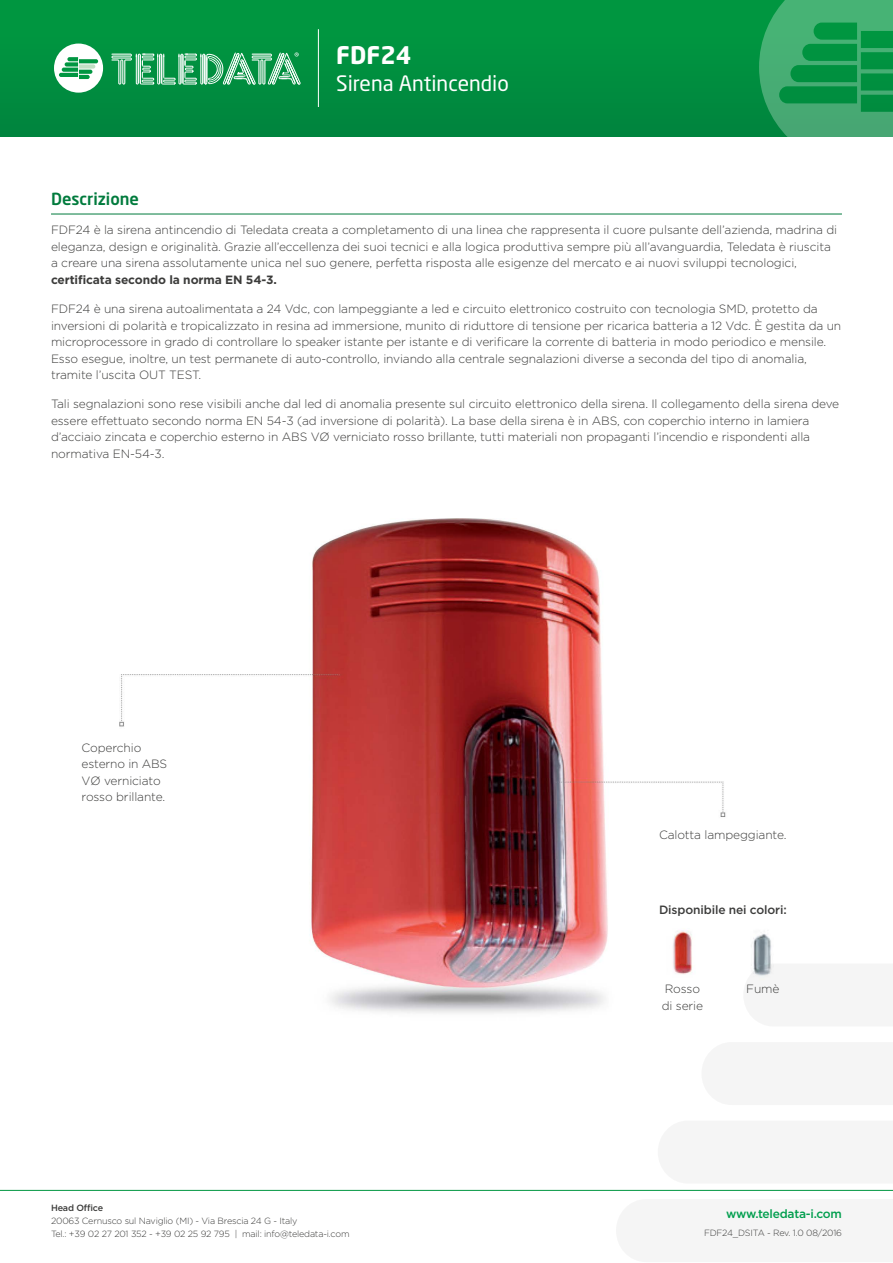
<style>
.page{position:relative;width:893px;height:1263px;background:#fff}
.page>*{position:absolute;margin:0;border:0;box-sizing:border-box;transform-origin:0 0}
.t1{font:700 24px "Neo Sans Std";color:#fff}
.t2{font:21px "Neo Sans Std";color:#fff}
.t3{font:500 16.5px "Neo Sans Std";color:#007b3d}
.t4{font:300 12px/16.5px "Gotham";letter-spacing:-.01em;color:#3c3c3b}
.t5{font:700 12px "Gotham";letter-spacing:-.01em;color:#3c3c3b}
.t6{font:500 12px "Gotham";letter-spacing:-.01em;color:#3c3c3b}
.t7{font:500 12px "Gotham";letter-spacing:-.02em;color:#009e4d}
.t8{font:300 9px/13.2px "Gotham";letter-spacing:-.02em;color:#3c3c3b}
.t9{font:500 9px "Gotham";letter-spacing:-.02em;color:#3c3c3b}
</style>
<div class="page">
<hr style="left:51px;top:214px;width:791px;height:1px;background:#007b3d">
<div style="left:0;top:0;width:893px;height:136px;background:#00903f"></div>
<svg style="left:759px;top:0;width:134px;height:137px"></svg>
<hr style="left:318px;top:29px;width:1px;height:78px;background:#fff">
<svg style="left:112px;top:52px;width:189px;height:33px"></svg>
<div style="left:54px;top:44px;width:49px;height:49px;background:#fff;border-radius:50%"></div>
<svg style="left:59px;top:57px;width:39px;height:22px"></svg>
<hr style="left:0;top:1190px;width:893px;height:1px;background:#009641">
<img style="left:119px;top:519px;width:655px;height:494px">
<h1 class="t1" style="left:336px;top:39px;width:77px">FDF24</h1>
<h2 class="t2" style="left:336px;top:70px;width:174px">Sirena Antincendio</h2>
<h3 class="t3" style="left:51px;top:189px;width:90px">Descrizione</h3>
<p class="t4" style="left:51px;top:222px;width:788px">FDF24 è la sirena antincendio di Teledata creata a completamento di una linea che rappresenta il cuore pulsante dell’azienda, madrina di eleganza, design e originalità. Grazie all’eccellenza dei suoi tecnici e alla logica produttiva sempre più all’avanguardia, Teledata è riuscita a creare una sirena assolutamente unica nel suo genere, perfetta risposta alle esigenze del mercato e ai nuovi sviluppi tecnologici,</p>
<p class="t5" style="left:51px;top:273px;width:227px">certificata secondo la norma EN 54-3.</p>
<p class="t4" style="left:51px;top:300px;width:792px">FDF24 è una sirena autoalimentata a 24 Vdc, con lampeggiante a led e circuito elettronico costruito con tecnologia SMD, protetto da inversioni di polarità e tropicalizzato in resina ad immersione, munito di riduttore di tensione per ricarica batteria a 12 Vdc. È gestita da un microprocessore in grado di controllare lo speaker istante per istante e di verificare la corrente di batteria in modo periodico e mensile.<br>Esso esegue, inoltre, un test permanete di auto-controllo, inviando alla centrale segnalazioni diverse a seconda del tipo di anomalia, tramite l’uscita OUT TEST.</p>
<p class="t4" style="left:51px;top:396px;width:790px">Tali segnalazioni sono rese visibili anche dal led di anomalia presente sul circuito elettronico della sirena. Il collegamento della sirena deve essere effettuato secondo norma EN 54-3 (ad inversione di polarità). La base della sirena è in ABS, con coperchio interno in lamiera d’acciaio zincata e coperchio esterno in ABS VØ verniciato rosso brillante, tutti materiali non propaganti l’incendio e rispondenti alla normativa EN-54-3.</p>
<p class="t4" style="left:82px;top:739px;width:87px">Coperchio esterno in ABS<br>VØ verniciato rosso brillante.</p>
<p class="t9" style="left:51px;top:1203px;width:54px">Head Office</p>
<p class="t8" style="left:51px;top:1214px;width:300px">20063 Cernusco sul Naviglio (MI) - Via Brescia 24 G - Italy<br>Tel.: +39 02 27 201 352 - +39 02 25 92 795 | mail: info@teledata-i.com</p>
<p class="t4" style="left:659px;top:827px;width:129px">Calotta lampeggiante.</p>
<p class="t6" style="left:659px;top:903px;width:129px">Disponibile nei colori:</p>
<p class="t4" style="left:662px;top:980px;width:43px">Rosso di serie</p>
<p class="t4" style="left:746px;top:980px;width:35px">Fumè</p>
<p class="t7" style="left:726px;top:1207px;width:117px">www.teledata-i.com</p>
<p class="t8" style="left:704px;top:1226px;width:139px">FDF24_DSITA - Rev. 1.0 08/2016</p>
</div>
